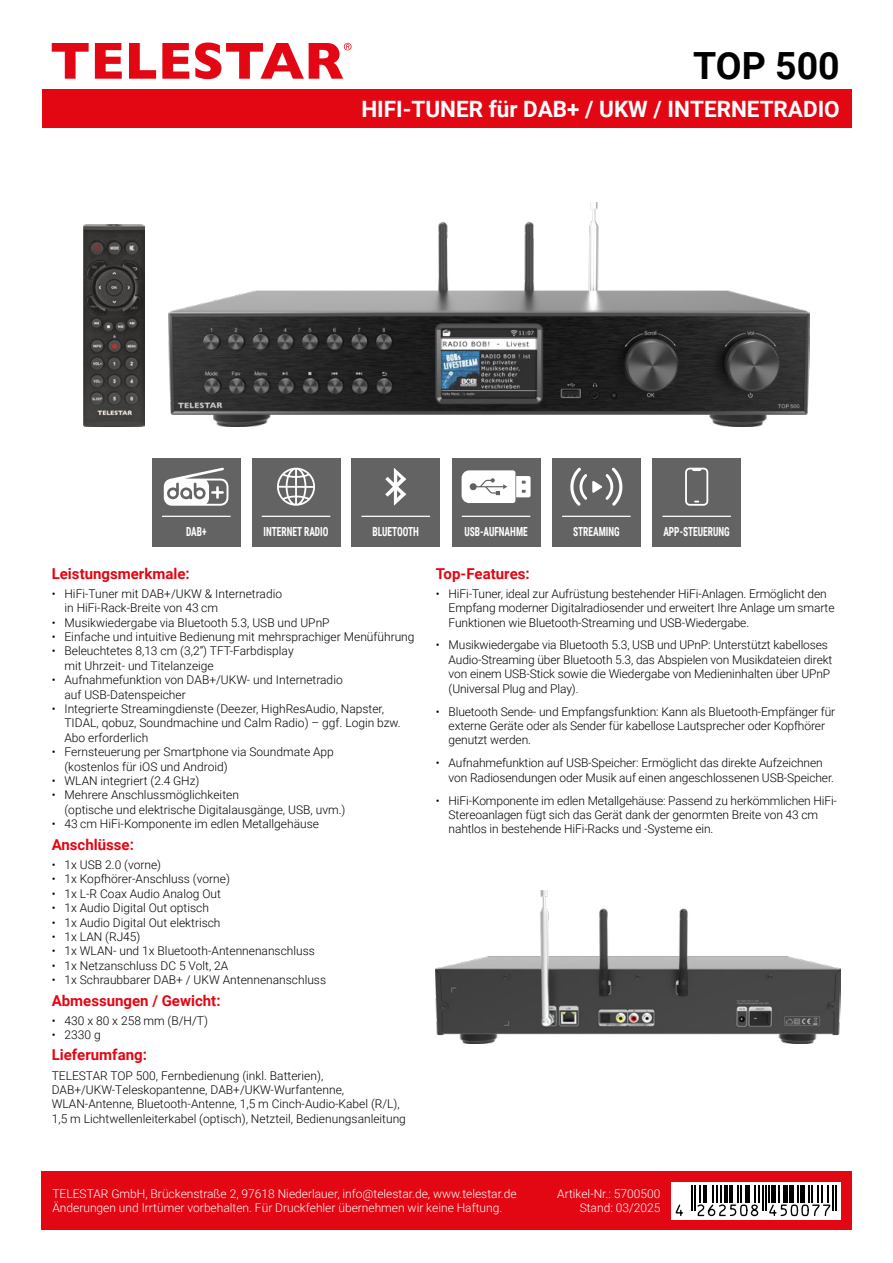
<style>
.page{position:relative;width:893px;height:1263px;background:#fff}
.page>*{position:absolute;margin:0;border:0;box-sizing:border-box;transform-origin:0 0}
.t1{font:700 37.5px "Roboto";color:#000}
.t2{font:700 22.5px "Roboto";color:#fff}
.t3{font:700 15px "Roboto";color:#e30613}
.t4{font:700 12.6px "Roboto Condensed";color:#fff;scale:.75 1}
.t5{font:300 12px/14.4px "Roboto";color:#000}
.t6{font:300 12px/14.4px "Roboto";color:#fff}
</style>
<div class="page">
<div style="left:41px;top:1171px;width:810px;height:59px;background:#e30613"></div>
<div style="left:42px;top:90px;width:809px;height:38px;background:#e30613"></div>
<div style="left:671px;top:1182px;width:169px;height:37px;background:#fff"></div>
<hr style="left:832px;top:1185px;width:2px;height:25px;background:#000">
<hr style="left:835px;top:1185px;width:2px;height:25px;background:#000">
<svg style="left:675px;top:1185px;width:156px;height:31px"></svg>
<div style="left:552px;top:458px;width:89px;height:89px;background:#646363"></div>
<hr style="left:562px;top:516px;width:68px;height:1px;background:#fff">
<svg style="left:570px;top:468px;width:52px;height:38px"></svg>
<div style="left:652px;top:458px;width:89px;height:89px;background:#646363"></div>
<hr style="left:663px;top:516px;width:67px;height:1px;background:#fff">
<svg style="left:685px;top:468px;width:23px;height:38px"></svg>
<div style="left:152px;top:458px;width:89px;height:89px;background:#646363"></div>
<hr style="left:162px;top:516px;width:68px;height:1px;background:#fff">
<svg style="left:164px;top:468px;width:64px;height:38px"></svg>
<div style="left:351px;top:458px;width:89px;height:89px;background:#646363"></div>
<hr style="left:362px;top:516px;width:68px;height:1px;background:#fff">
<svg style="left:385px;top:468px;width:21px;height:38px"></svg>
<div style="left:252px;top:458px;width:88px;height:89px;background:#646363"></div>
<hr style="left:262px;top:516px;width:68px;height:1px;background:#fff">
<svg style="left:277px;top:468px;width:38px;height:38px"></svg>
<div style="left:452px;top:458px;width:88px;height:89px;background:#646363"></div>
<hr style="left:462px;top:516px;width:68px;height:1px;background:#fff">
<svg style="left:462px;top:470px;width:69px;height:33px;background:#e2e2e2"></svg>
<svg style="left:52px;top:43px;width:37px;height:36px"></svg>
<svg style="left:95px;top:43px;width:27px;height:36px"></svg>
<svg style="left:129px;top:43px;width:27px;height:36px"></svg>
<svg style="left:162px;top:43px;width:27px;height:36px"></svg>
<svg style="left:195px;top:43px;width:156px;height:36px"></svg>
<img style="left:435px;top:890px;width:405px;height:153px">
<img style="left:169px;top:202px;width:640px;height:224px">
<img style="left:84px;top:225px;width:60px;height:201px">
<h1 class="t1" style="left:693px;top:40px;width:148px">TOP 500</h1>
<h2 class="t2" style="left:361px;top:93px;width:480px">HIFI-TUNER für DAB+ / UKW / INTERNETRADIO</h2>
<p class="t4" style="left:186px;top:523px;width:29px">DAB+</p>
<p class="t4" style="left:264px;top:523px;width:88px">INTERNET RADIO</p>
<p class="t4" style="left:372px;top:523px;width:64px">BLUETOOTH</p>
<p class="t4" style="left:464px;top:523px;width:86px">USB-AUFNAHME</p>
<p class="t4" style="left:573px;top:523px;width:64px">STREAMING</p>
<p class="t4" style="left:663px;top:523px;width:90px">APP-STEUERUNG</p>
<p class="t3" style="left:52px;top:563px;width:140px">Leistungsmerkmale:</p>
<p class="t3" style="left:436px;top:563px;width:95px">Top-Features:</p>
<p class="t5" style="left:64px;top:586px;width:219px;text-indent:-13px">• HiFi-Tuner mit DAB+/UKW &amp; Internetradio in HiFi-Rack-Breite von 43 cm</p>
<p class="t5" style="left:52px;top:615px;width:279px">• Musikwiedergabe via Bluetooth 5.3, USB und UPnP</p>
<p class="t5" style="left:52px;top:629px;width:364px">• Einfache und intuitive Bedienung mit mehrsprachiger Menüführung</p>
<p class="t5" style="left:64px;top:643px;width:231px;text-indent:-13px">• Beleuchtetes 8,13 cm (3,2”) TFT-Farbdisplay mit Uhrzeit- und Titelanzeige</p>
<p class="t5" style="left:64px;top:672px;width:280px;text-indent:-13px">• Aufnahmefunktion von DAB+/UKW- und Internetradio auf USB-Datenspeicher</p>
<p class="t5" style="left:64px;top:701px;width:338px;text-indent:-13px">• Integrierte Streamingdienste (Deezer, HighResAudio, Napster,<br>TIDAL, qobuz, Soundmachine und Calm Radio) – ggf. Login bzw.<br>Abo erforderlich</p>
<p class="t5" style="left:64px;top:744px;width:271px;text-indent:-13px">• Fernsteuerung per Smartphone via Soundmate App (kostenlos für iOS und Android)</p>
<p class="t5" style="left:52px;top:773px;width:149px">• WLAN integriert (2.4 GHz)</p>
<p class="t5" style="left:64px;top:787px;width:283px;text-indent:-13px">• Mehrere Anschlussmöglichkeiten<br>(optische und elektrische Digitalausgänge, USB, uvm.)</p>
<p class="t5" style="left:52px;top:816px;width:269px">• 43 cm HiFi-Komponente im edlen Metallgehäuse</p>
<p class="t3" style="left:52px;top:834px;width:84px">Anschlüsse:</p>
<p class="t5" style="left:52px;top:857px;width:111px">• 1x USB 2.0 (vorne)</p>
<p class="t5" style="left:52px;top:871px;width:180px">• 1x Kopfhörer-Anschluss (vorne)</p>
<p class="t5" style="left:52px;top:886px;width:171px">• 1x L-R Coax Audio Analog Out</p>
<p class="t5" style="left:52px;top:900px;width:159px">• 1x Audio Digital Out optisch</p>
<p class="t5" style="left:52px;top:915px;width:170px">• 1x Audio Digital Out elektrisch</p>
<p class="t5" style="left:52px;top:929px;width:90px">• 1x LAN (RJ45)</p>
<p class="t5" style="left:52px;top:943px;width:265px">• 1x WLAN- und 1x Bluetooth-Antennenanschluss</p>
<p class="t5" style="left:52px;top:958px;width:178px">• 1x Netzanschluss DC 5 Volt, 2A</p>
<p class="t5" style="left:52px;top:972px;width:276px">• 1x Schraubbarer DAB+ / UKW Antennenanschluss</p>
<p class="t5" style="left:52px;top:1013px;width:158px">• 430 x 80 x 258 mm (B/H/T)</p>
<p class="t5" style="left:52px;top:1027px;width:50px">• 2330 g</p>
<p class="t5" style="left:52px;top:1068px;width:356px">TELESTAR TOP 500, Fernbedienung (inkl. Batterien), DAB+/UKW-Teleskopantenne, DAB+/UKW-Wurfantenne, WLAN-Antenne, Bluetooth-Antenne, 1,5 m Cinch-Audio-Kabel (R/L), 1,5 m Lichtwellenleiterkabel (optisch), Netzteil, Bedienungsanleitung</p>
<p class="t3" style="left:52px;top:990px;width:170px">Abmessungen / Gewicht:</p>
<p class="t3" style="left:52px;top:1044px;width:97px">Lieferumfang:</p>
<p class="t5" style="left:449px;top:586px;width:387px;text-indent:-13px">• HiFi-Tuner, ideal zur Aufrüstung bestehender HiFi-Anlagen. Ermöglicht den<br>Empfang moderner Digitalradiosender und erweitert Ihre Anlage um smarte<br>Funktionen wie Bluetooth-Streaming und USB-Wiedergabe.</p>
<p class="t5" style="left:449px;top:637px;width:385px;text-indent:-13px">• Musikwiedergabe via Bluetooth 5.3, USB und UPnP: Unterstützt kabelloses Audio-Streaming über Bluetooth 5.3, das Abspielen von Musikdateien direkt von einem USB-Stick sowie die Wiedergabe von Medieninhalten über UPnP (Universal Plug and Play).</p>
<p class="t5" style="left:449px;top:704px;width:388px;text-indent:-13px">• Bluetooth Sende- und Empfangsfunktion: Kann als Bluetooth-Empfänger für externe Geräte oder als Sender für kabellose Lautsprecher oder Kopfhörer genutzt werden.</p>
<p class="t5" style="left:449px;top:755px;width:387px;text-indent:-13px">• Aufnahmefunktion auf USB-Speicher: Ermöglicht das direkte Aufzeichnen von Radiosendungen oder Musik auf einen angeschlossenen USB-Speicher.</p>
<p class="t5" style="left:449px;top:793px;width:390px;text-indent:-13px">• HiFi-Komponente im edlen Metallgehäuse: Passend zu herkömmlichen HiFi-<br>Stereoanlagen fügt sich das Gerät dank der genormten Breite von 43 cm nahtlos in bestehende HiFi-Racks und -Systeme ein.</p>
<p class="t6" style="left:52px;top:1186px;width:466px">TELESTAR GmbH, Brückenstraße 2, 97618 Niederlauer, info@telestar.de, www.telestar.de<br>Änderungen und Irrtümer vorbehalten. Für Druckfehler übernehmen wir keine Haftung.</p>
<p class="t6" style="left:557px;top:1186px;width:105px;text-align:right">Artikel-Nr.: 5700500<br>Stand: 03/2025</p>
</div>
